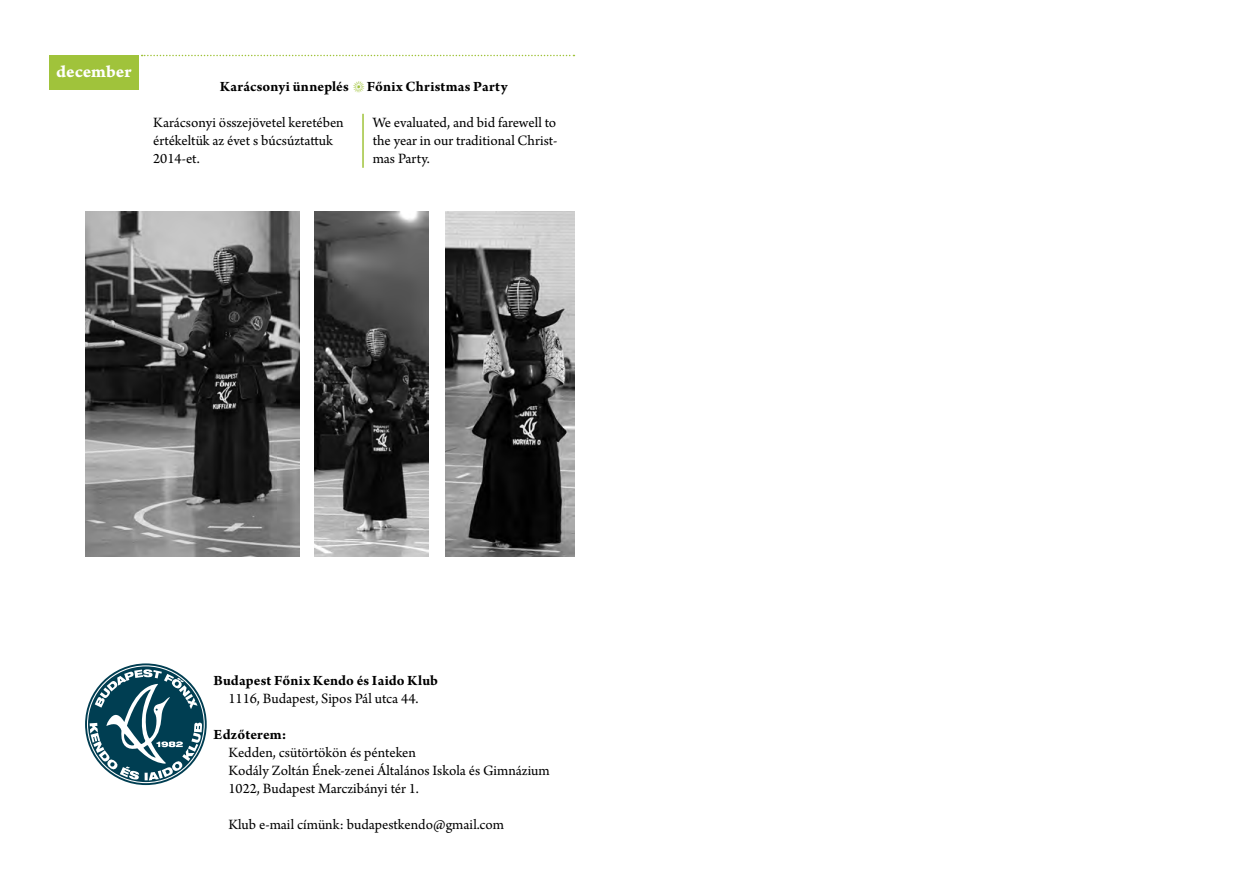
<style>
.page{position:relative;width:1259px;height:893px;background:#fff}
.page>*{position:absolute;margin:0;border:0;box-sizing:border-box;transform-origin:0 0}
.t1{font:18px "Arno Pro Bold Caption";letter-spacing:-.005em;color:#fff}
.t2{font:15px/18px "Arno Pro";color:#000}
.t3{font:700 15px "Arno Pro";letter-spacing:.01em;color:#000}
.s1{color:#a0c33b}
</style>
<div class="page">
<svg style="left:85px;top:663px;width:122px;height:122px"></svg>
<svg style="left:90px;top:669px;width:112px;height:111px"></svg>
<img style="left:445px;top:211px;width:129px;height:346px">
<img style="left:315px;top:211px;width:113px;height:346px">
<img style="left:85px;top:211px;width:214px;height:346px">
<div style="left:49px;top:55px;width:90px;height:35px;background:#a0c33b"></div>
<svg style="left:142px;top:55px;width:432px;height:1px"></svg>
<hr style="left:362px;top:114px;width:2px;height:54px;background:#a0c33b">
<p class="t1" style="left:56px;top:60px;width:77px">december</p>
<p class="t3" style="left:220px;top:78px;width:289px">Karácsonyi ünneplés <span class="s1">•</span>Főnix Christmas Party</p>
<p class="t2" style="left:153px;top:115px;width:192px">Karácsonyi összejövetel keretében értékeltük az évet s búcsúztattuk<br>2014-et.</p>
<p class="t2" style="left:373px;top:115px;width:186px;text-align:justify">We evaluated, and bid farewell to the year in our traditional Christ&shy;mas Party.</p>
<p class="t3" style="left:213px;top:672px;width:226px">Budapest Főnix Kendo és Iaido Klub</p>
<p class="t2" style="left:228px;top:691px;width:192px">1116, Budapest, Sipos Pál utca 44.</p>
<p class="t3" style="left:213px;top:726px;width:74px">Edzőterem:</p>
<p class="t2" style="left:228px;top:745px;width:323px">Kedden, csütörtökön és pénteken<br>Kodály Zoltán Ének-zenei Általános Iskola és Gimnázium<br>1022, Budapest Marczibányi tér 1.</p>
<p class="t2" style="left:228px;top:817px;width:277px">Klub e-mail címünk: budapestkendo@gmail.com</p>
</div>
